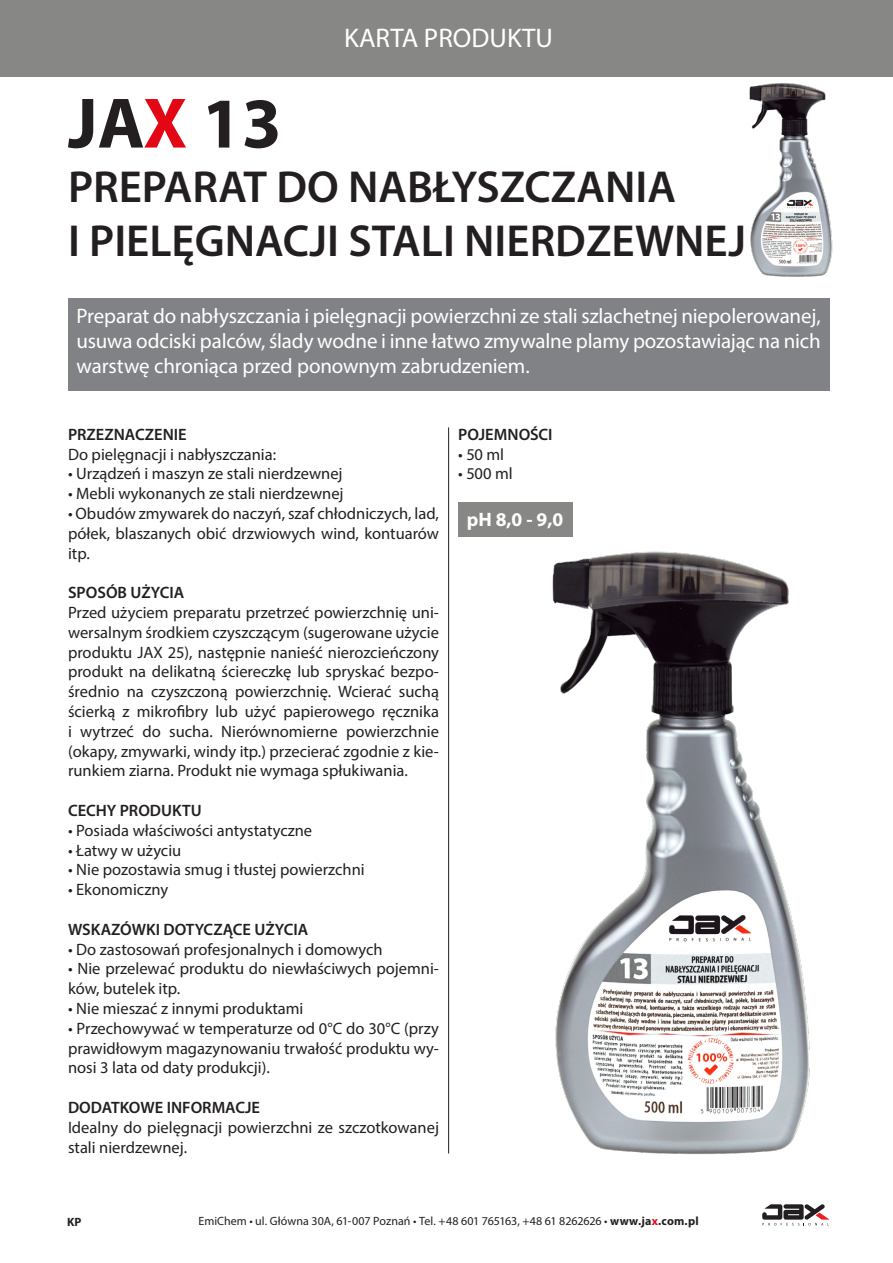
<style>
.page{position:relative;width:893px;height:1263px;background:#fff}
.page>*{position:absolute;margin:0;border:0;box-sizing:border-box;transform-origin:0 0}
.t1{font:700 72px "Myriad Pro";color:#231f20}
.t2{font:600 45px "Myriad Pro";color:#231f20}
.t3{font:27px "Myriad Pro";color:#fff}
.t4{font:21px/25.2px "Myriad Pro";letter-spacing:-.005em;color:#fff;text-align:justify}
.t5{font:700 19.5px "Myriad Pro";color:#fff}
.t6{font:16.5px/19.8px "Myriad Pro";color:#231f20;text-align:justify}
.t7{font:600 16.5px "Myriad Pro";color:#231f20}
.t8{font:12px "Myriad Pro";color:#231f20}
.t9{font:700 12px "Myriad Pro";color:#231f20}
.s1{color:#e30715}
.s2{font-weight:700}
.s3{font-weight:700;color:#e30715}
</style>
<div class="page">
<svg style="left:762px;top:1204px;width:67px;height:21px"></svg>
<div style="left:458px;top:502px;width:115px;height:35px;background:#878786"></div>
<div style="left:0;top:0;width:893px;height:76px;background:#878786"></div>
<div style="left:68px;top:299px;width:761px;height:92px;background:#808285"></div>
<img style="left:552px;top:551px;width:258px;height:604px">
<hr style="left:448px;top:427px;width:1px;height:726px;background:#231f20">
<img style="left:716px;top:76px;width:157px;height:201px">
<p class="t3" style="left:344px;top:21px;width:210px">KARTA PRODUKTU</p>
<p class="t1" style="left:68px;top:76px;width:215px">JA<span class="s1">X</span> 13</p>
<p class="t2" style="left:68px;top:158px;width:609px">PREPARAT DO NABŁYSZCZANIA</p>
<p class="t2" style="left:68px;top:212px;width:680px">I PIELĘGNACJI STALI NIERDZEWNEJ</p>
<p class="t4" style="left:77px;top:303px;width:746px">Preparat do nabłyszczania i pielęgnacji powierzchni ze stali szlachetnej niepolerowanej, usuwa odciski palców, ślady wodne i inne łatwo zmywalne plamy pozostawiając na nich warstwę chroniąca przed ponownym zabrudzeniem.</p>
<p class="t7" style="left:68px;top:424px;width:120px">PRZEZNACZENIE</p>
<p class="t6" style="left:68px;top:444px;width:210px">Do pielęgnacji i nabłyszczania:</p>
<p class="t6" style="left:68px;top:464px;width:276px">• Urządzeń i maszyn ze stali nierdzewnej</p>
<p class="t6" style="left:68px;top:483px;width:277px">• Mebli wykonanych ze stali nierdzewnej</p>
<p class="t6" style="left:68px;top:503px;width:372px">• Obudów zmywarek do naczyń, szaf chłodniczych, lad, półek, blaszanych obić drzwiowych wind, kontuarów itp.</p>
<p class="t7" style="left:68px;top:582px;width:118px">SPOSÓB UŻYCIA</p>
<p class="t6" style="left:68px;top:602px;width:373px">Przed użyciem preparatu przetrzeć powierzchnię uni&shy;wersalnym środkiem czyszczącym (sugerowane użycie produktu JAX 25), następnie nanieść nierozcieńczony produkt na delikatną ściereczkę lub spryskać bezpo&shy;średnio na czyszczoną powierzchnię. Wcierać suchą ścierką z mikrofibry lub użyć papierowego ręcznika i wytrzeć do sucha. Nierównomierne powierzchnie (okapy, zmywarki, windy itp.) przecierać zgodnie z kie&shy;runkiem ziarna. Produkt nie wymaga spłukiwania.</p>
<p class="t7" style="left:68px;top:800px;width:135px">CECHY PRODUKTU</p>
<p class="t6" style="left:68px;top:820px;width:246px">• Posiada właściwości antystatyczne</p>
<p class="t6" style="left:68px;top:840px;width:115px">• Łatwy w użyciu</p>
<p class="t6" style="left:68px;top:860px;width:298px">• Nie pozostawia smug i tłustej powierzchni</p>
<p class="t6" style="left:68px;top:879px;width:102px">• Ekonomiczny</p>
<p class="t7" style="left:68px;top:919px;width:242px">WSKAZÓWKI DOTYCZĄCE UŻYCIA</p>
<p class="t6" style="left:68px;top:939px;width:316px">• Do zastosowań profesjonalnych i domowych</p>
<p class="t6" style="left:68px;top:959px;width:372px">• Nie przelewać produktu do niewłaściwych pojemni&shy;ków, butelek itp.</p>
<p class="t6" style="left:68px;top:998px;width:237px">• Nie mieszać z innymi produktami</p>
<p class="t6" style="left:68px;top:1018px;width:373px">• Przechowywać w temperaturze od 0°C do 30°C (przy prawidłowym magazynowaniu trwałość produktu wy&shy;nosi 3 lata od daty produkcji).</p>
<p class="t7" style="left:68px;top:1097px;width:194px">DODATKOWE INFORMACJE</p>
<p class="t6" style="left:68px;top:1117px;width:372px">Idealny do pielęgnacji powierzchni ze szczotkowanej stali nierdzewnej.</p>
<p class="t7" style="left:458px;top:424px;width:96px">POJEMNOŚCI</p>
<p class="t6" style="left:458px;top:444px;width:47px">• 50 ml</p>
<p class="t6" style="left:458px;top:464px;width:56px">• 500 ml</p>
<p class="t5" style="left:467px;top:506px;width:98px">pH 8,0 - 9,0</p>
<p class="t9" style="left:67px;top:1214px;width:16px">KP</p>
<p class="t8" style="left:198px;top:1214px;width:502px">EmiChem • ul. Główna 30A, 61-007 Poznań • Tel. +48 601 765163, +48 61 8262626 • <span class="s2">www.ja</span><span class="s3">x</span><span class="s2">.com.pl</span></p>
</div>
